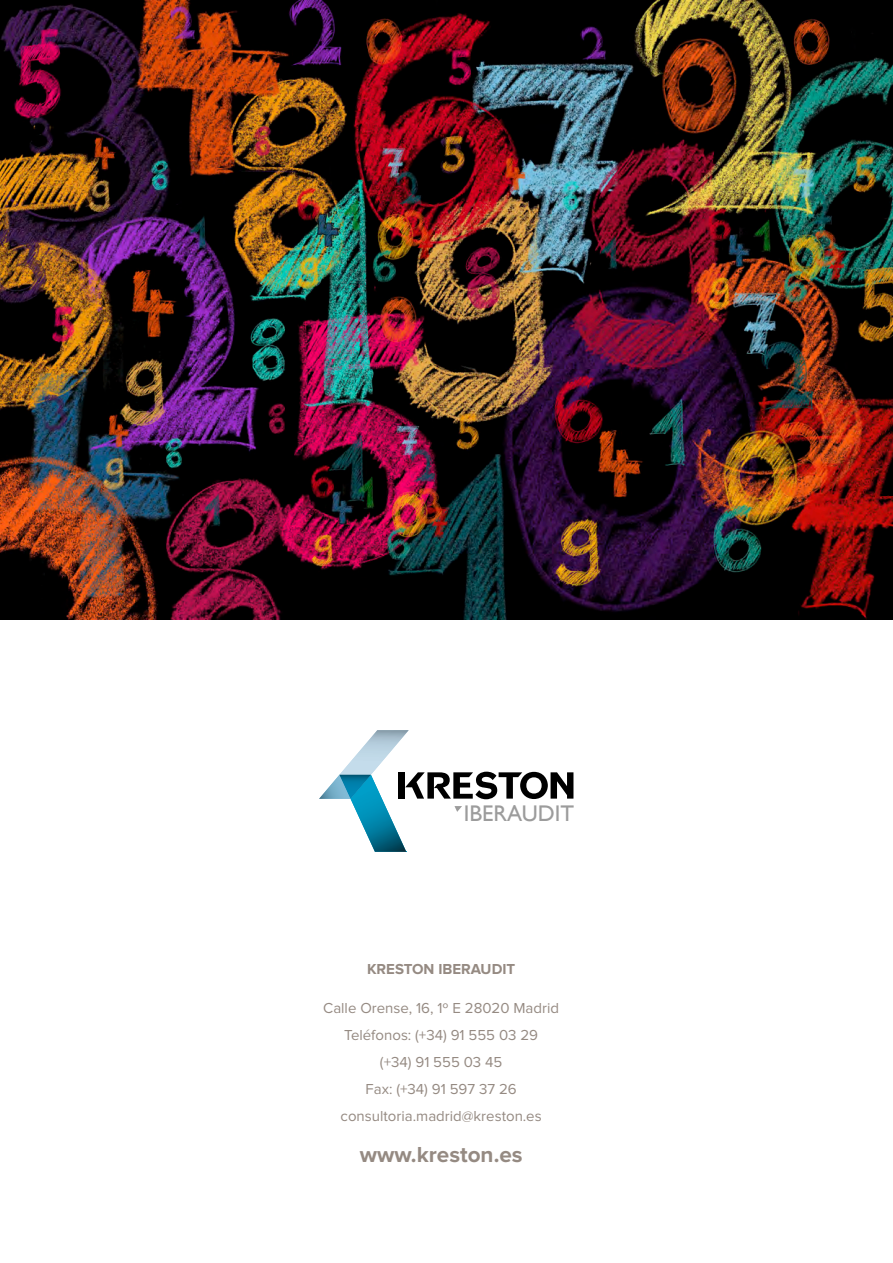
<style>
.page{position:relative;width:893px;height:1263px;background:#fff}
.page>*{position:absolute;margin:0;border:0;box-sizing:border-box;transform-origin:0 0}
.t1{font:22.65px "Gill Sans";color:#9c9c9c}
.t2{font:700 22.5px "Proxima Nova";color:#958a82}
.t3{font:15px/27px "Proxima Nova";color:#958a82;text-align:center}
.t4{font:700 15px "Proxima Nova";color:#958a82}
</style>
<div class="page">
<img style="left:0;top:0;width:893px;height:619px">
<svg style="left:319px;top:730px;width:254px;height:122px"></svg>
<h1 class="t1" style="left:464px;top:800px;width:112px">IBERAUDIT</h1>
<p class="t4" style="left:367px;top:962px;width:150px">KRESTON IBERAUDIT</p>
<p class="t3" style="left:323px;top:995px;width:237px">Calle Orense, 16, 1º E 28020 Madrid<br>Teléfonos: (+34) 91 555 03 29<br>(+34) 91 555 03 45<br>Fax: (+34) 91 597 37 26 consultoria.madrid@kreston.es</p>
<h2 class="t2" style="left:360px;top:1144px;width:164px">www.kreston.es</h2>
</div>
